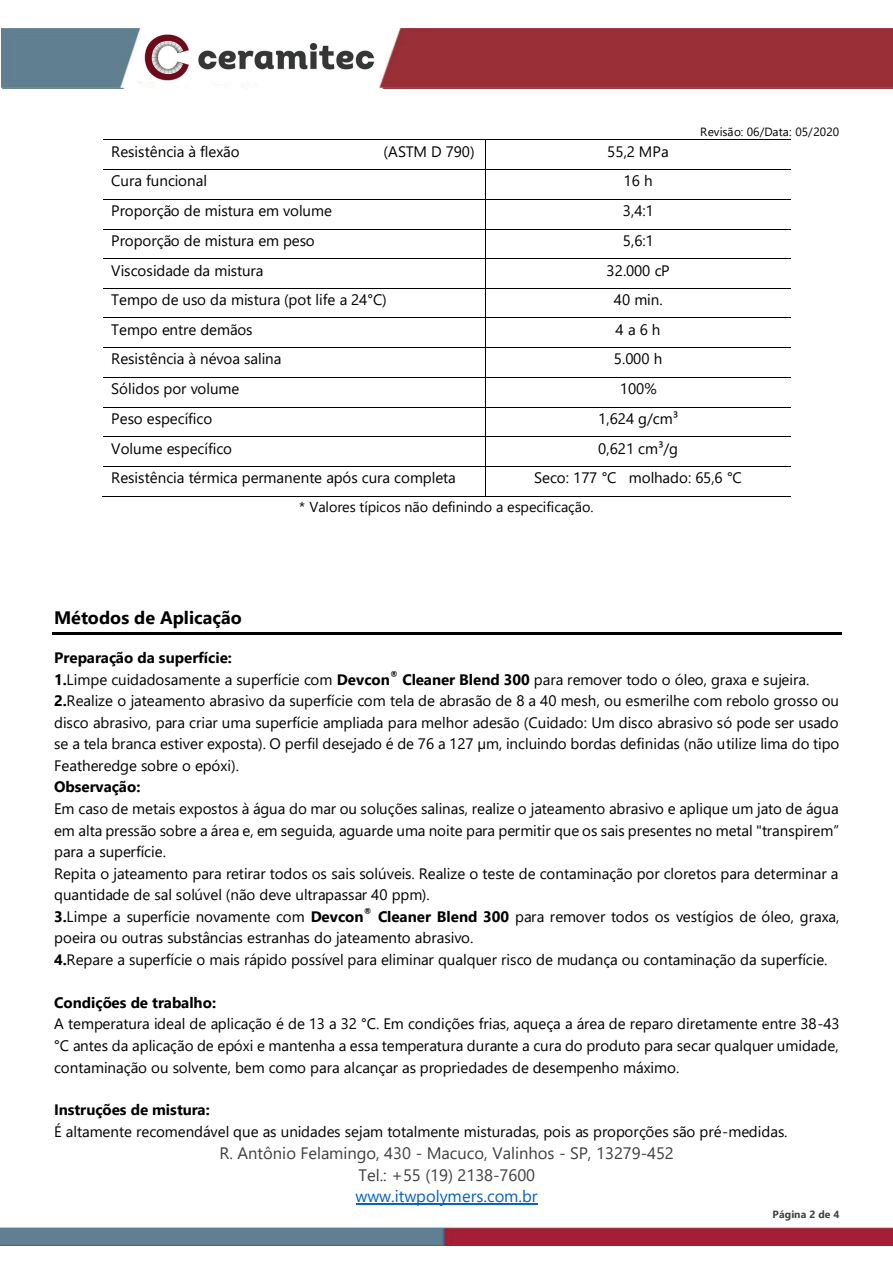
<style>
.page{position:relative;width:893px;height:1263px;background:#fff}
.page>*{position:absolute;margin:0;border:0;box-sizing:border-box;transform-origin:0 0}
.t1{font:700 18px "Segoe UI";color:#000}
.t2{font:16.5px/21.9px "Segoe UI";color:#404040;text-align:center}
.t3{font:16.5px "Segoe UI";color:#0563c1}
.t4{font:15.15px/21.6px "Segoe UI";letter-spacing:-.005em;color:#000}
.t5{font:700 15.15px "Segoe UI";letter-spacing:-.005em;color:#000}
.t6{font:14.4px "Segoe UI";letter-spacing:-.005em;color:#000}
.t7{font:11.85px "Segoe UI";letter-spacing:.005em;color:#000}
.t8{font:700 10.5px "Segoe UI";letter-spacing:.005em;color:#404040}
.s1{font-weight:700}
</style>
<div class="page">
<img style="left:0;top:1244px;width:893px;height:1px">
<hr style="left:355px;top:1204px;width:182px;height:1px;background:#0563c1">
<hr style="left:103px;top:139px;width:382px;height:1px;background:#000">
<hr style="left:486px;top:139px;width:304px;height:1px;background:#000">
<hr style="left:103px;top:169px;width:382px;height:1px;background:#000">
<hr style="left:486px;top:169px;width:304px;height:1px;background:#000">
<hr style="left:103px;top:199px;width:382px;height:1px;background:#000">
<hr style="left:486px;top:199px;width:304px;height:1px;background:#000">
<hr style="left:103px;top:229px;width:382px;height:1px;background:#000">
<hr style="left:486px;top:229px;width:304px;height:1px;background:#000">
<hr style="left:103px;top:258px;width:382px;height:1px;background:#000">
<hr style="left:486px;top:258px;width:304px;height:1px;background:#000">
<hr style="left:103px;top:288px;width:382px;height:1px;background:#000">
<hr style="left:486px;top:288px;width:304px;height:1px;background:#000">
<hr style="left:103px;top:318px;width:382px;height:1px;background:#000">
<svg style="left:485px;top:139px;width:1px;height:179px"></svg>
<hr style="left:486px;top:318px;width:304px;height:1px;background:#000">
<hr style="left:485px;top:318px;width:1px;height:30px;background:#000">
<hr style="left:103px;top:348px;width:382px;height:1px;background:#000">
<hr style="left:486px;top:348px;width:304px;height:1px;background:#000">
<hr style="left:103px;top:377px;width:382px;height:1px;background:#000">
<hr style="left:486px;top:377px;width:304px;height:1px;background:#000">
<hr style="left:103px;top:407px;width:382px;height:1px;background:#000">
<hr style="left:486px;top:407px;width:304px;height:1px;background:#000">
<hr style="left:103px;top:436px;width:382px;height:1px;background:#000">
<hr style="left:486px;top:436px;width:304px;height:1px;background:#000">
<hr style="left:103px;top:466px;width:382px;height:1px;background:#000">
<hr style="left:486px;top:466px;width:304px;height:1px;background:#000">
<hr style="left:102px;top:496px;width:383px;height:1px;background:#000">
<svg style="left:485px;top:348px;width:1px;height:149px"></svg>
<hr style="left:486px;top:496px;width:304px;height:1px;background:#000">
<hr style="left:52px;top:632px;width:789px;height:2px;background:#000">
<img style="left:2px;top:29px;width:891px;height:60px">
<img style="left:0;top:1225px;width:893px;height:19px">
<p class="t7" style="left:700px;top:121px;width:140px">Revisão: 06/Data: 05/2020</p>
<p class="t4" style="left:111px;top:139px;width:130px">Resistência à flexão</p>
<p class="t4" style="left:384px;top:139px;width:92px">(ASTM D 790)</p>
<p class="t4" style="left:607px;top:139px;width:63px">55,2 MPa</p>
<p class="t4" style="left:111px;top:169px;width:97px">Cura funcional</p>
<p class="t4" style="left:623px;top:169px;width:31px">16 h</p>
<p class="t4" style="left:111px;top:199px;width:222px">Proporção de mistura em volume</p>
<p class="t4" style="left:623px;top:199px;width:32px">3,4:1</p>
<p class="t4" style="left:111px;top:228px;width:205px">Proporção de mistura em peso</p>
<p class="t4" style="left:623px;top:228px;width:32px">5,6:1</p>
<p class="t4" style="left:111px;top:258px;width:154px">Viscosidade da mistura</p>
<p class="t4" style="left:606px;top:258px;width:65px">32.000 cP</p>
<p class="t4" style="left:111px;top:287px;width:277px">Tempo de uso da mistura (pot life a 24°C)</p>
<p class="t4" style="left:614px;top:287px;width:50px">40 min.</p>
<p class="t4" style="left:111px;top:317px;width:143px">Tempo entre demãos</p>
<p class="t4" style="left:615px;top:317px;width:46px">4 a 6 h</p>
<p class="t4" style="left:111px;top:347px;width:172px">Resistência à névoa salina</p>
<p class="t4" style="left:614px;top:347px;width:50px">5.000 h</p>
<p class="t4" style="left:111px;top:377px;width:130px">Sólidos por volume</p>
<p class="t4" style="left:620px;top:377px;width:38px">100%</p>
<p class="t4" style="left:111px;top:406px;width:102px">Peso específico</p>
<p class="t4" style="left:598px;top:406px;width:81px">1,624 g/cm³</p>
<p class="t4" style="left:111px;top:436px;width:122px">Volume específico</p>
<p class="t4" style="left:598px;top:436px;width:81px">0,621 cm³/g</p>
<p class="t4" style="left:111px;top:466px;width:346px">Resistência térmica permanente após cura completa</p>
<p class="t4" style="left:534px;top:466px;width:209px">Seco: 177 °C molhado: 65,6 °C</p>
<p class="t6" style="left:299px;top:494px;width:296px">* Valores típicos não definindo a especificação.</p>
<p class="t1" style="left:54px;top:601px;width:189px">Métodos de Aplicação</p>
<p class="t4" style="left:54px;top:645px;width:787px"><span class="s1">Preparação da superfície:<br>1.</span>Limpe cuidadosamente a superfície com <span class="s1">Devcon</span><sup>®</sup> <span class="s1">Cleaner Blend 300</span> para remover todo o óleo, graxa e sujeira.<br><span class="s1">2.</span>Realize o jateamento abrasivo da superfície com tela de abrasão de 8 a 40 mesh, ou esmerilhe com rebolo grosso ou disco abrasivo, para criar uma superfície ampliada para melhor adesão (Cuidado: Um disco abrasivo só pode ser usado se a tela branca estiver exposta). O perfil desejado é de 76 a 127 µm, incluindo bordas definidas (não utilize lima do tipo Featheredge sobre o epóxi).</p>
<p class="t5" style="left:54px;top:773px;width:88px">Observação:</p>
<p class="t4" style="left:54px;top:796px;width:787px">Em caso de metais expostos à água do mar ou soluções salinas, realize o jateamento abrasivo e aplique um jato de água em alta pressão sobre a área e, em seguida, aguarde uma noite para permitir que os sais presentes no metal "transpirem” para a superfície.<br>Repita o jateamento para retirar todos os sais solúveis. Realize o teste de contaminação por cloretos para determinar a quantidade de sal solúvel (não deve ultrapassar 40 ppm).<br><span class="s1">3.</span>Limpe a superfície novamente com <span class="s1">Devcon</span><sup>®</sup> <span class="s1">Cleaner Blend 300</span> para remover todos os vestígios de óleo, graxa, poeira ou outras substâncias estranhas do jateamento abrasivo.<br><span class="s1">4.</span>Repare a superfície o mais rápido possível para eliminar qualquer risco de mudança ou contaminação da superfície.</p>
<p class="t5" style="left:54px;top:988px;width:164px">Condições de trabalho:</p>
<p class="t4" style="left:54px;top:1012px;width:787px;text-align:justify">A temperatura ideal de aplicação é de 13 a 32 °C. Em condições frias, aqueça a área de reparo diretamente entre 38-43 °C antes da aplicação de epóxi e mantenha a essa temperatura durante a cura do produto para secar qualquer umidade, contaminação ou solvente, bem como para alcançar as propriedades de desempenho máximo.</p>
<p class="t5" style="left:54px;top:1096px;width:157px">Instruções de mistura:</p>
<p class="t4" style="left:54px;top:1119px;width:735px">É altamente recomendável que as unidades sejam totalmente misturadas, pois as proporções são pré-medidas.</p>
<p class="t2" style="left:219px;top:1140px;width:456px">R. Antônio Felamingo, 430 - Macuco, Valinhos - SP, 13279-452<br>Tel.: +55 (19) 2138-7600</p>
<p class="t3" style="left:355px;top:1181px;width:184px">www.itwpolymers.com.br</p>
<p class="t8" style="left:772px;top:1205px;width:68px">Página 2 de 4</p>
</div>
